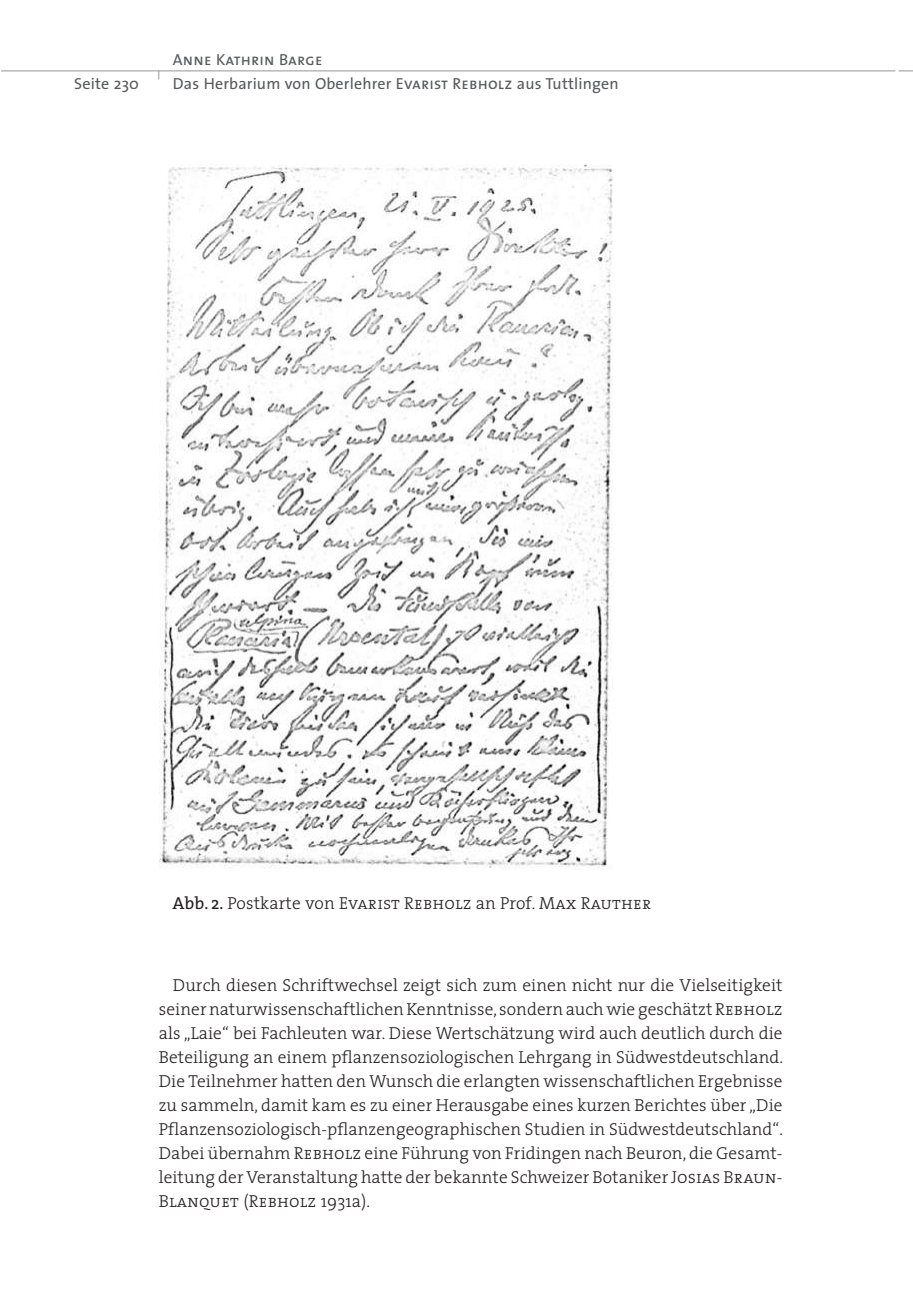
<style>
.page{position:relative;width:913px;height:1310px;background:#fff}
.page>*{position:absolute;margin:0;border:0;box-sizing:border-box;transform-origin:0 0}
.t1{font:300 17.4px/24px "The Serif";letter-spacing:.005em;color:#231f20;text-align:justify}
.t2{font:17.4px "The Serif Light Caps";letter-spacing:.005em;color:#231f20}
.t3{font:16px "The Sans";letter-spacing:.01em;color:#57585a}
.t4{font:16px "The Sans Caps";letter-spacing:.01em;color:#57585a}
.s1{font-family:"The Sans Caps"}
.s2{font-family:"The Serif"}
.s3{font-family:"The Serif";font-weight:300}
.s4{font-family:"The Serif Light Caps";font-weight:400}
</style>
<div class="page">
<hr style="left:1px;top:70px;width:894px;height:1px;background:#939598">
<svg style="left:898px;top:70px;width:15px;height:1px"></svg>
<img style="left:159px;top:164px;width:454px;height:705px">
<p class="t4" style="left:173px;top:46px;width:151px">Anne Kathrin Barge</p>
<p class="t3" style="left:74px;top:70px;width:66px">Seite 230</p>
<p class="t3" style="left:173px;top:70px;width:447px">Das Herbarium von Oberlehrer <span class="s1">Evarist Rebholz</span> aus Tuttlingen</p>
<p class="t2" style="left:172px;top:888px;width:480px"><span class="s2">Abb. 2.</span> <span class="s3">Postkarte von</span> Evarist Rebholz <span class="s3">an Prof.</span> Max Rauther</p>
<p class="t1" style="left:159px;top:972px;width:626px;text-indent:14px">Durch diesen Schriftwechsel zeigt sich zum einen nicht nur die Vielseitigkeit seiner naturwissenschaftlichen Kenntnisse, sondern auch wie geschätzt <span class="s4">Rebholz </span>als „Laie“ bei Fachleuten war. Diese Wertschätzung wird auch deutlich durch die Beteiligung an einem pflanzensoziologischen Lehrgang in Südwestdeutschland.<br>Die Teilnehmer hatten den Wunsch die erlangten wissenschaftlichen Ergebnisse zu sammeln, damit kam es zu einer Herausgabe eines kurzen Berichtes über „Die Pflanzensoziologisch-pflanzengeographischen Studien in Südwestdeutschland“.<br>Dabei übernahm <span class="s4">Rebholz</span> eine Führung von Fridingen nach Beuron, die Gesamt&shy;leitung der Veranstaltung hatte der bekannte Schweizer Botaniker <span class="s4">Josias Braun-</span></p>
<p class="t2" style="left:159px;top:1186px;width:213px">Blanquet <span class="s3">(</span>Rebholz <span class="s3">1931a).</span></p>
</div>
